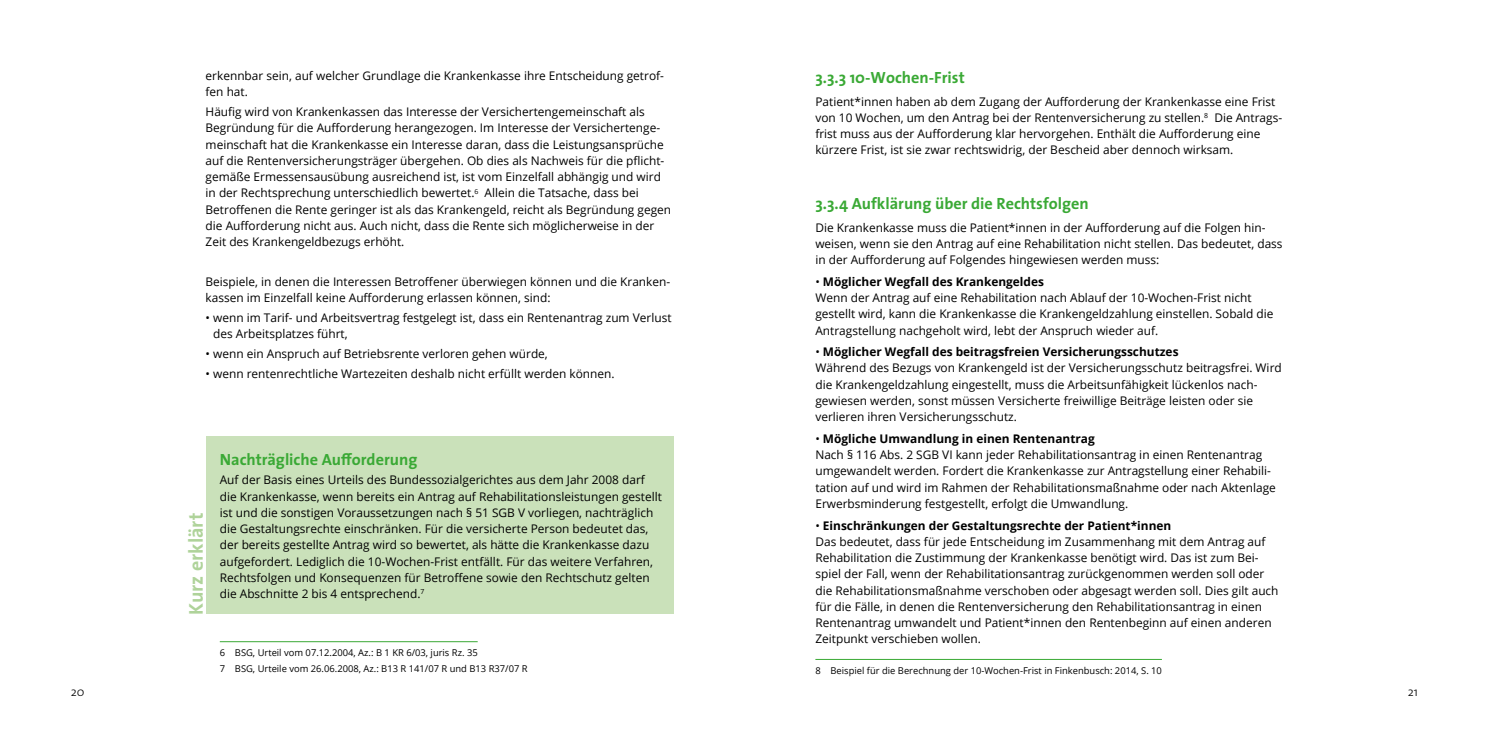
<style>
.page{position:relative;width:1489px;height:745px;background:#fff}
.page>*{position:absolute;margin:0;border:0;box-sizing:border-box;transform-origin:0 0}
.t1{font:700 20px "The Sans";color:#afd39a}
.t2{font:700 16.25px "The Sans";color:#3aa935}
.t3{font:300 12.5px "The Sans";color:#000}
.t4{font:11.88px/16.2px "Open Sans";color:#000}
.t5{font:9.38px "Open Sans";color:#000}
.s1{font-weight:700}
</style>
<div class="page">
<hr style="left:220px;top:640px;width:257px;height:1px;background:#3aa935">
<hr style="left:815px;top:658px;width:346px;height:1px;background:#3aa935">
<div style="left:206px;top:436px;width:467px;height:177px;background:#cae1ba"></div>
<p class="t4" style="left:206px;top:67px;width:460px">erkennbar sein, auf welcher Grundlage die Krankenkasse ihre Entscheidung getrof&shy;fen hat.</p>
<p class="t4" style="left:206px;top:103px;width:467px">Häufig wird von Krankenkassen das Interesse der Versichertengemeinschaft als Begründung für die Aufforderung herangezogen. Im Interesse der Versichertenge&shy;meinschaft hat die Krankenkasse ein Interesse daran, dass die Leistungsansprüche auf die Rentenversicherungsträger übergehen. Ob dies als Nachweis für die pflicht&shy;gemäße Ermessensausübung ausreichend ist, ist vom Einzelfall abhängig und wird in der Rechtsprechung unterschiedlich bewertet.<sup>6</sup> Allein die Tatsache, dass bei Betroffenen die Rente geringer ist als das Krankengeld, reicht als Begründung gegen die Aufforderung nicht aus. Auch nicht, dass die Rente sich möglicherweise in der Zeit des Krankengeldbezugs erhöht.</p>
<p class="t4" style="left:206px;top:273px;width:466px">Beispiele, in denen die Interessen Betroffener überwiegen können und die Kranken&shy;kassen im Einzelfall keine Aufforderung erlassen können, sind:</p>
<p class="t4" style="left:213px;top:309px;width:460px;text-indent:-8px">• wenn im Tarif- und Arbeitsvertrag festgelegt ist, dass ein Rentenantrag zum Verlust des Arbeitsplatzes führt,</p>
<p class="t4" style="left:206px;top:345px;width:344px">• wenn ein Anspruch auf Betriebsrente verloren gehen würde,</p>
<p class="t4" style="left:206px;top:365px;width:410px">• wenn rentenrechtliche Wartezeiten deshalb nicht erfüllt werden können.</p>
<h1 class="t1" style="left:179px;top:614px;width:104px;rotate:-90deg">Kurz erklärt</h1>
<h2 class="t2" style="left:220px;top:445px;width:199px">Nachträgliche Aufforderung</h2>
<p class="t4" style="left:220px;top:471px;width:443px">Auf der Basis eines Urteils des Bundessozialgerichtes aus dem Jahr 2008 darf die Krankenkasse, wenn bereits ein Antrag auf Rehabilitationsleistungen gestellt ist und die sonstigen Voraussetzungen nach § 51 SGB V vorliegen, nachträglich die Gestaltungsrechte einschränken. Für die versicherte Person bedeutet das, der bereits gestellte Antrag wird so bewertet, als hätte die Krankenkasse dazu aufgefordert. Lediglich die 10-Wochen-Frist entfällt. Für das weitere Verfahren, Rechtsfolgen und Konsequenzen für Betroffene sowie den Rechtschutz gelten die Abschnitte 2 bis 4 entsprechend.<sup>7</sup></p>
<p class="t5" style="left:220px;top:646px;width:259px">6 BSG, Urteil vom 07.12.2004, Az.: B 1 KR 6/03, juris Rz. 35</p>
<p class="t5" style="left:220px;top:661px;width:309px">7 BSG, Urteile vom 26.06.2008, Az.: B13 R 141/07 R und B13 R37/07 R</p>
<h2 class="t2" style="left:815px;top:64px;width:151px">3.3.3 10-Wochen-Frist</h2>
<p class="t4" style="left:815px;top:93px;width:468px">Patient*innen haben ab dem Zugang der Aufforderung der Krankenkasse eine Frist von 10 Wochen, um den Antrag bei der Rentenversicherung zu stellen.<sup>8</sup> Die Antrags&shy;frist muss aus der Aufforderung klar hervorgehen. Enthält die Aufforderung eine kürzere Frist, ist sie zwar rechtswidrig, der Bescheid aber dennoch wirksam.</p>
<h2 class="t2" style="left:815px;top:190px;width:275px">3.3.4 Aufklärung über die Rechtsfolgen</h2>
<p class="t4" style="left:815px;top:219px;width:468px">Die Krankenkasse muss die Patient*innen in der Aufforderung auf die Folgen hin&shy;weisen, wenn sie den Antrag auf eine Rehabilitation nicht stellen. Das bedeutet, dass in der Aufforderung auf Folgendes hingewiesen werden muss:</p>
<p class="t4" style="left:815px;top:273px;width:459px">• <span class="s1">Möglicher Wegfall des Krankengeldes<br></span>Wenn der Antrag auf eine Rehabilitation nach Ablauf der 10-Wochen-Frist nicht gestellt wird, kann die Krankenkasse die Krankengeldzahlung einstellen. Sobald die Antragstellung nachgeholt wird, lebt der Anspruch wieder auf.</p>
<p class="t4" style="left:815px;top:343px;width:468px">• <span class="s1">Möglicher Wegfall des beitragsfreien Versicherungsschutzes<br></span>Während des Bezugs von Krankengeld ist der Versicherungsschutz beitragsfrei. Wird die Krankengeldzahlung eingestellt, muss die Arbeitsunfähigkeit lückenlos nach&shy;gewiesen werden, sonst müssen Versicherte freiwillige Beiträge leisten oder sie verlieren ihren Versicherungsschutz.</p>
<p class="t4" style="left:815px;top:430px;width:462px">• <span class="s1">Mögliche Umwandlung in einen Rentenantrag<br></span>Nach § 116 Abs. 2 SGB VI kann jeder Rehabilitationsantrag in einen Rentenantrag umgewandelt werden. Fordert die Krankenkasse zur Antragstellung einer Rehabili&shy;tation auf und wird im Rahmen der Rehabilitationsmaßnahme oder nach Aktenlage Erwerbsminderung festgestellt, erfolgt die Umwandlung.</p>
<p class="t4" style="left:815px;top:516px;width:464px">• <span class="s1">Einschränkungen der Gestaltungsrechte der Patient*innen<br></span>Das bedeutet, dass für jede Entscheidung im Zusammenhang mit dem Antrag auf Rehabilitation die Zustimmung der Krankenkasse benötigt wird. Das ist zum Bei&shy;spiel der Fall, wenn der Rehabilitationsantrag zurückgenommen werden soll oder die Rehabilitationsmaßnahme verschoben oder abgesagt werden soll. Dies gilt auch für die Fälle, in denen die Rentenversicherung den Rehabilitationsantrag in einen Rentenantrag umwandelt und Patient*innen den Rentenbeginn auf einen anderen Zeitpunkt verschieben wollen.</p>
<p class="t5" style="left:815px;top:663px;width:348px">8 Beispiel für die Berechnung der 10-Wochen-Frist in Finkenbusch: 2014, S. 10</p>
<p class="t3" style="left:71px;top:680px;width:15px">20</p>
<p class="t3" style="left:1407px;top:680px;width:12px">21</p>
</div>
